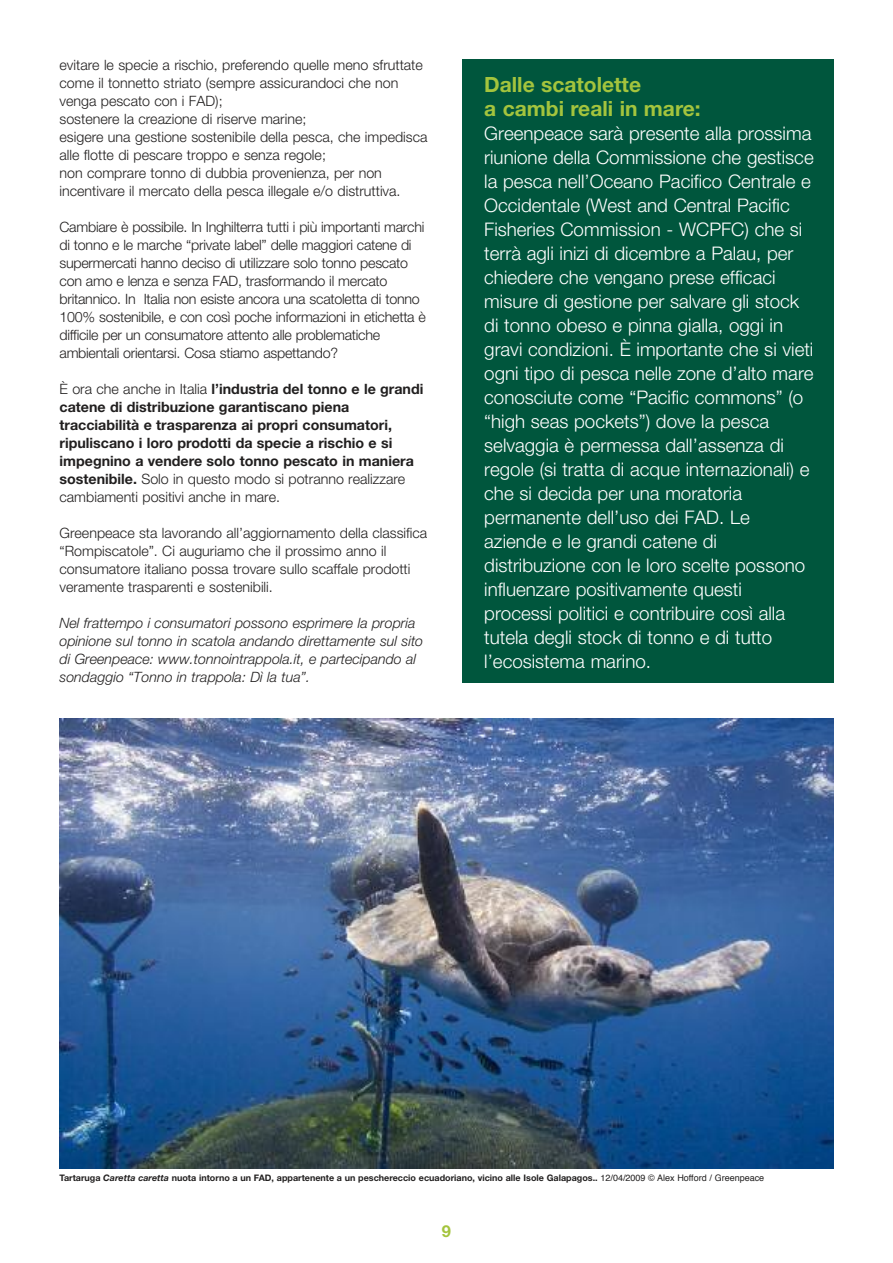
<style>
.page{position:relative;width:893px;height:1263px;background:#fff}
.page>*{position:absolute;margin:0;border:0;box-sizing:border-box;transform-origin:0 0}
.t1{font:700 21px/24px "Helvetica Neue LT Std";color:#a4c43d}
.t2{font:300 18.75px/24px "Helvetica Neue LT Std";color:#fff}
.t3{font:700 16.5px "Helvetica Neue LT Std";color:#a4c43d}
.t4{font:300 14.25px/18px "Helvetica Neue LT Std";color:#211f1f}
.t5{font:700 14.25px/18px "Helvetica Neue LT Std";color:#211f1f}
.t6{font:italic 300 14.25px/18px "Helvetica Neue LT Std";color:#211f1f}
.t7{font:700 9px "Helvetica Neue";color:#211f1f}
.s1{font-weight:300}
.s2{font-style:italic}
.s3{font-family:"Helvetica";font-weight:400}
</style>
<div class="page">
<img style="left:60px;top:719px;width:773px;height:449px">
<div style="left:462px;top:60px;width:371px;height:623px;background:#00563d"></div>
<p class="t4" style="left:60px;top:57px;width:369px">evitare le specie a rischio, preferendo quelle meno sfruttate come il tonnetto striato (sempre assicurandoci che non venga pescato con i FAD);<br>sostenere la creazione di riserve marine;<br>esigere una gestione sostenibile della pesca, che impedisca alle flotte di pescare troppo e senza regole;<br>non comprare tonno di dubbia provenienza, per non incentivare il mercato della pesca illegale e/o distruttiva.</p>
<p class="t4" style="left:60px;top:219px;width:368px">Cambiare è possibile. In Inghilterra tutti i più importanti marchi di tonno e le marche “private label” delle maggiori catene di supermercati hanno deciso di utilizzare solo tonno pescato con amo e lenza e senza FAD, trasformando il mercato britannico. In Italia non esiste ancora una scatoletta di tonno 100% sostenibile, e con così poche informazioni in etichetta è difficile per un consumatore attento alle problematiche ambientali orientarsi. Cosa stiamo aspettando?</p>
<p class="t5" style="left:60px;top:381px;width:365px"><span class="s1">È ora che anche in Italia</span> l’industria del tonno e le grandi catene di distribuzione garantiscano piena tracciabilità e trasparenza ai propri consumatori, ripuliscano i loro prodotti da specie a rischio e si impegnino a vendere solo tonno pescato in maniera sostenibile. <span class="s1">Solo in questo modo si potranno realizzare cambiamenti positivi anche in mare.</span></p>
<p class="t4" style="left:60px;top:525px;width:369px">Greenpeace sta lavorando all’aggiornamento della classifica “Rompiscatole”. Ci auguriamo che il prossimo anno il consumatore italiano possa trovare sullo scaffale prodotti veramente trasparenti e sostenibili.</p>
<p class="t6" style="left:60px;top:615px;width:365px">Nel frattempo i consumatori possono esprimere la propria opinione sul tonno in scatola andando direttamente sul sito di Greenpeace: www.tonnointrappola.it, e partecipando al sondaggio “Tonno in trappola: Dì la tua”.</p>
<h1 class="t1" style="left:484px;top:74px;width:218px">Dalle scatolette<br>a cambi reali in mare:</h1>
<p class="t2" style="left:484px;top:123px;width:331px">Greenpeace sarà presente alla prossima riunione della Commissione che gestisce la pesca nell’Oceano Pacifico Centrale e Occidentale (West and Central Pacific Fisheries Commission - WCPFC) che si terrà agli inizi di dicembre a Palau, per chiedere che vengano prese efficaci misure di gestione per salvare gli stock di tonno obeso e pinna gialla, oggi in gravi condizioni. È importante che si vieti ogni tipo di pesca nelle zone d’alto mare conosciute come “Pacific commons” (o “high seas pockets”) dove la pesca selvaggia è permessa dall’assenza di regole (si tratta di acque internazionali) e che si decida per una moratoria permanente dell’uso dei FAD. Le aziende e le grandi catene di distribuzione con le loro scelte possono influenzare positivamente questi processi politici e contribuire così alla tutela degli stock di tonno e di tutto l’ecosistema marino.</p>
<p class="t7" style="left:60px;top:1174px;width:706px">Tartaruga <span class="s2">Caretta caretta</span> nuota intorno a un FAD, appartenente a un peschereccio ecuadoriano, vicino alle Isole Galapagos.. <span class="s3">12/04/2009 © Alex Hofford / Greenpeace</span></p>
<p class="t3" style="left:442px;top:1225px;width:11px">9</p>
</div>
